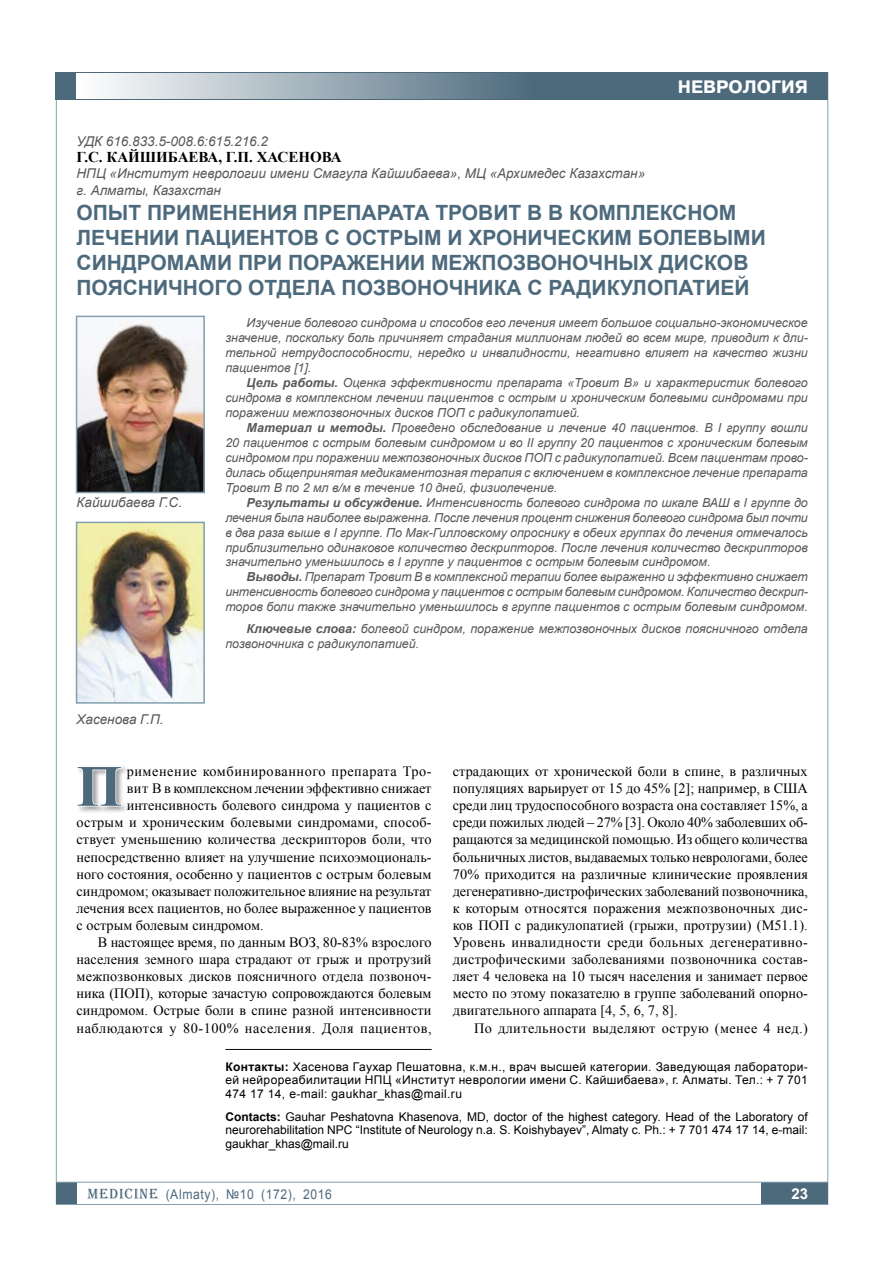
<style>
.page{position:relative;width:893px;height:1263px;background:#fff}
.page>*{position:absolute;margin:0;border:0;box-sizing:border-box;transform-origin:0 0}
.t1{font:700 58.5px "Times New Roman";color:#4d6a7d}
.t2{font:700 21px/25.2px "Arial";color:#4d6a7d}
.t3{font:700 18px "Pragmatica C";color:#fff}
.t4{font:700 15px "Times New Roman";color:#000}
.t5{font:700 15px "Arial";color:#fff}
.t6{font:14.25px/17.1px "Times New Roman";color:#000;text-align:justify}
.t7{font:14.25px "Times New Roman";letter-spacing:.04em;color:#000}
.t8{font:14.25px "Times New Roman";letter-spacing:.03em;color:#000}
.t9{font:italic 13.5px/16.2px "Arial";color:#58585a}
.t10{font:13.5px "Arial";letter-spacing:.05em;color:#4d6a7d;scale:.9 1}
.t11{font:italic 12.45px/15px "Arial";color:#58585a;text-align:justify}
.t12{font:12px/13.8px "Arial";color:#000;text-align:justify}
.s1{font-weight:700}
</style>
<div class="page">
<div style="left:761px;top:1182px;width:67px;height:22px;background:#4d6a7d"></div>
<div style="left:56px;top:1182px;width:21px;height:22px;background:#4d6a7d"></div>
<svg style="left:87px;top:1188px;width:71px;height:11px"></svg>
<hr style="left:56px;top:1182px;width:772px;height:1px;background:#83a0ae">
<div style="left:56px;top:72px;width:772px;height:28px;background:#4d6a7d"></div>
<div style="left:77px;top:73px;width:463px;height:26px;background:linear-gradient(to right,#fff,#4b687b)"></div>
<hr style="left:225px;top:1049px;width:207px;height:1px;background:#0c0c0d">
<svg style="left:79px;top:768px;width:43px;height:39px"></svg>
<img style="left:79px;top:319px;width:123px;height:171px">
<div style="left:76px;top:316px;width:129px;height:177px;border:2px solid #83a0ae"></div>
<img style="left:79px;top:525px;width:123px;height:176px">
<div style="left:76px;top:522px;width:129px;height:182px;border:2px solid #83a0ae"></div>
<h3 class="t3" style="left:678px;top:77px;width:132px">неврология</h3>
<p class="t9" style="left:77px;top:133px;width:193px">УДК 616.833.5-008.6:615.216.2</p>
<p class="t4" style="left:77px;top:147px;width:267px">Г.С. Кайшибаева, Г.П. Хасенова</p>
<p class="t9" style="left:77px;top:166px;width:570px">НПЦ «Институт неврологии имени Смагула Кайшибаева», МЦ «Архимедес Казахстан» г. Алматы, Казахстан</p>
<h2 class="t2" style="left:77px;top:200px;width:691px">ОПЫТ ПРИМЕНЕНИЯ ПРЕПАРАТА ТРОВИТ В В КОМПЛЕКСНОМ ЛЕЧЕНИИ ПАЦИЕНТОВ С ОСТРЫМ И ХРОНИЧЕСКИМ БОЛЕВЫМИ СИНДРОМАМИ ПРИ ПОРАЖЕНИИ МЕЖПОЗВОНОЧНЫХ ДИСКОВ ПОЯСНИЧНОГО ОТДЕЛА ПОЗВОНОЧНИКА С РАДИКУЛОПАТИЕЙ</h2>
<p class="t11" style="left:225px;top:316px;width:584px;text-indent:21px">Изучение болевого синдрома и способов его лечения имеет большое социально-экономическое значение, поскольку боль причиняет страдания миллионам людей во всем мире, приводит к дли&shy;тельной нетрудоспособности, нередко и инвалидности, негативно влияет на качество жизни пациентов [1].</p>
<p class="t11" style="left:225px;top:375px;width:584px;text-indent:21px"><span class="s1">Цель работы.</span> Оценка эффективности препарата «Тровит В» и характеристик болевого синдрома в комплексном лечении пациентов с острым и хроническим болевыми синдромами при поражении межпозвоночных дисков ПОП с радикулопатией.</p>
<p class="t11" style="left:225px;top:420px;width:584px;text-indent:21px"><span class="s1">Материал и методы.</span> Проведено обследование и лечение 40 пациентов. В I группу вошли 20 пациентов с острым болевым синдромом и во II группу 20 пациентов с хроническим болевым синдромом при поражении межпозвоночных дисков ПОП с радикулопатией. Всем пациентам прово&shy;дилась общепринятая медикаментозная терапия с включением в комплексное лечение препарата Тровит В по 2 мл в/м в течение 10 дней, физиолечение.</p>
<p class="t11" style="left:225px;top:495px;width:584px;text-indent:21px"><span class="s1">Результаты и обсуждение.</span> Интенсивность болевого синдрома по шкале ВАШ в I группе до лечения была наиболее выраженна. После лечения процент снижения болевого синдрома был почти в два раза выше в I группе. По Мак-Гилловскому опроснику в обеих группах до лечения отмечалось приблизительно одинаковое количество дескрипторов. После лечения количество дескрипторов значительно уменьшилось в I группе у пациентов с острым болевым синдромом.</p>
<p class="t11" style="left:225px;top:570px;width:584px;text-indent:21px"><span class="s1">Выводы.</span> Препарат Тровит В в комплексной терапии более выраженно и эффективно снижает интенсивность болевого синдрома у пациентов с острым болевым синдромом. Количество дескрип&shy;торов боли также значительно уменьшилось в группе пациентов с острым болевым синдромом.</p>
<p class="t11" style="left:225px;top:621px;width:584px;text-indent:21px"><span class="s1">Ключевые слова:</span> болевой синдром, поражение межпозвоночных дисков поясничного отдела позвоночника с радикулопатией.</p>
<p class="t9" style="left:77px;top:495px;width:107px">Кайшибаева Г.С.</p>
<p class="t9" style="left:77px;top:712px;width:89px">Хасенова Г.П.</p>
<h1 class="t1" style="left:77px;top:746px;width:47px">П</h1>
<p class="t7" style="left:127px;top:762px;width:306px">рименение комбинированного препарата Тро-</p>
<p class="t6" style="left:127px;top:780px;width:306px">вит В в комплексном лечении эффективно снижает</p>
<p class="t6" style="left:127px;top:797px;width:306px">интенсивность болевого синдрома у пациентов с</p>
<p class="t6" style="left:77px;top:814px;width:357px">острым и хроническим болевыми синдромами, способ-</p>
<p class="t6" style="left:77px;top:831px;width:356px">ствует уменьшению количества дескрипторов боли, что</p>
<p class="t6" style="left:77px;top:848px;width:357px">непосредственно влияет на улучшение психоэмоциональ-</p>
<p class="t6" style="left:77px;top:865px;width:357px">ного состояния, особенно у пациентов с острым болевым</p>
<p class="t6" style="left:77px;top:882px;width:356px">синдромом; оказывает положительное влияние на результат</p>
<p class="t6" style="left:77px;top:899px;width:357px">лечения всех пациентов, но более выраженное у пациентов</p>
<p class="t6" style="left:77px;top:916px;width:189px">с острым болевым синдромом.</p>
<p class="t6" style="left:98px;top:933px;width:335px">В настоящее время, по данным ВОЗ, 80-83% взрослого</p>
<p class="t6" style="left:77px;top:951px;width:356px">населения земного шара страдают от грыж и протрузий</p>
<p class="t6" style="left:77px;top:968px;width:357px">межпозвонковых дисков поясничного отдела позвоноч-</p>
<p class="t6" style="left:77px;top:985px;width:357px">ника (ПОП), которые зачастую сопровождаются болевым</p>
<p class="t6" style="left:77px;top:1002px;width:356px">синдромом. Острые боли в спине разной интенсивности</p>
<p class="t7" style="left:77px;top:1018px;width:357px">наблюдаются у 80-100% населения. Доля пациентов,</p>
<p class="t6" style="left:453px;top:762px;width:357px">страдающих от хронической боли в спине, в различных популяциях варьирует от 15 до 45% [2]; например, в США среди лиц трудоспособного возраста она составляет 15%, а среди пожилых людей – 27% [3]. Около 40% заболевших об&shy;ращаются за медицинской помощью. Из общего количества больничных листов, выдаваемых только неврологами, более 70% приходится на различные клинические проявления дегенеративно-дистрофических заболеваний позвоночника, к которым относятся поражения межпозвоночных дис&shy;ков ПОП с радикулопатией (грыжи, протрузии) (М51.1).<br>Уровень инвалидности среди больных дегенеративно&shy;дистрофическими заболеваниями позвоночника состав&shy;ляет 4 человека на 10 тысяч населения и занимает первое место по этому показателю в группе заболеваний опорно&shy;двигательного аппарата [4, 5, 6, 7, 8].</p>
<p class="t8" style="left:474px;top:1018px;width:335px">По длительности выделяют острую (менее 4 нед.)</p>
<p class="t12" style="left:225px;top:1060px;width:584px"><span class="s1">Контакты:</span> Хасенова Гаухар Пешатовна, к.м.н., врач высшей категории. Заведующая лаборатори&shy;ей нейрореабилитации НПЦ «Институт неврологии имени С. Кайшибаева», г. Алматы. Тел.: + 7 701<br>474 17 14, e-mail: gaukhar_khas@mail.ru</p>
<p class="t12" style="left:225px;top:1109px;width:584px"><span class="s1">Contacts:</span> Gauhar Peshatovna Khasenova, MD, doctor of the highest category. Head of the Laboratory of neurorehabilitation NPC “Institute of Neurology n.a. S. Koishybayev”, Almaty c. Ph.: + 7 701 474 17 14, e-mail: gaukhar_khas@mail.ru</p>
<p class="t10" style="left:166px;top:1185px;width:186px">(Almaty), №10 (172), 2016</p>
<p class="t5" style="left:791px;top:1183px;width:18px">23</p>
</div>
